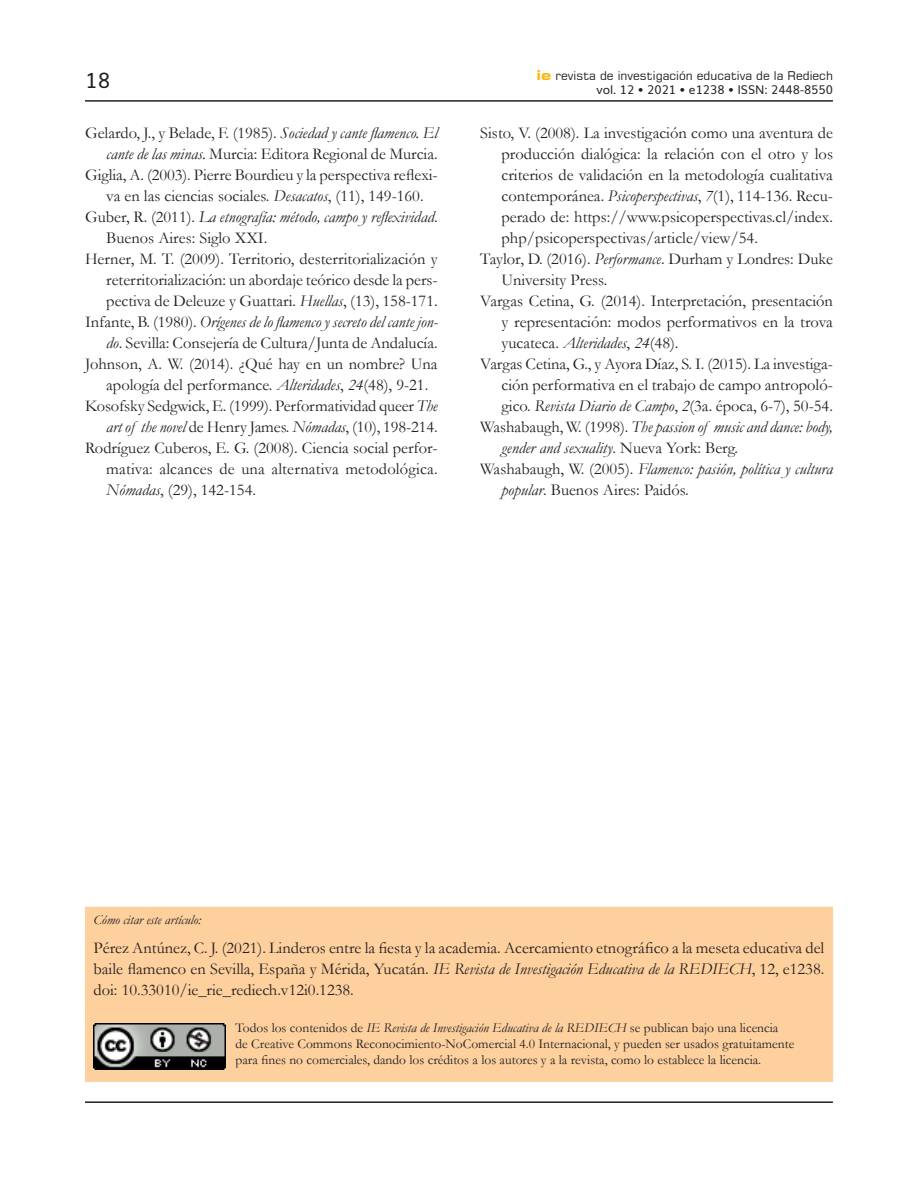
<style>
.page{position:relative;width:918px;height:1188px;background:#fff}
.page>*{position:absolute;margin:0;border:0;box-sizing:border-box;transform-origin:0 0}
.t1{font:21px "Muli";color:#231f20}
.Biblos{font:16.5px/21px "Garamond";color:#231f20;text-align:justify}
.Biblos-2{font:italic 16.5px/21px "Garamond";color:#231f20}
.Fechas-DOI{font:13.5px "Garamond";color:#231f20}
.Fechas-DOI-2{font:italic 13.5px "Garamond";color:#231f20}
.t2{font:12px "Square 721 BT";color:#231f20}
.t3{font:12px "Muli";color:#231f20}
.s1{font-style:italic}
.s2{font-style:normal}
.s3{font-weight:700;font-stretch:expanded;font-size:13.5px;color:#fcb814}
</style>
<div class="page">
<hr style="left:85px;top:100px;width:748px;height:2px;background:#231f20">
<hr style="left:85px;top:1101px;width:748px;height:2px;background:#231f20">
<div style="left:85px;top:907px;width:748px;height:175px;background:#fdd09e"></div>
<img style="left:94px;top:1023px;width:132px;height:47px">
<p class="t1" style="left:85px;top:64px;width:27px">18</p>
<p class="Biblos" style="left:85px;top:122px;width:354px;text-align:right">Gelardo, J., y Belade, F. (1985). <span class="s1">Sociedad y cante flamenco. El cante de las minas.</span> Murcia: Editora Regional de Murcia.</p>
<p class="Biblos" style="left:85px;top:164px;width:354px;text-align:center">Giglia, A. (2003). Pierre Bourdieu y la perspectiva reflexi&shy;va en las ciencias sociales. <span class="s1">Desacatos</span>, (11), 149-160.</p>
<p class="Biblos-2" style="left:106px;top:206px;width:333px;text-indent:-21px"><span class="s2">Guber, R. (2011).</span> La etnografía: método, campo y reflexividad<span class="s2">.<br>Buenos Aires: Siglo XXI.</span></p>
<p class="Biblos" style="left:106px;top:248px;width:333px;text-indent:-21px">Herner, M. T. (2009). Territorio, desterritorialización y reterritorialización: un abordaje teórico desde la pers&shy;pectiva de Deleuze y Guattari. <span class="s1">Huellas</span>, (13), 158-171.</p>
<p class="Biblos" style="left:85px;top:311px;width:354px;text-align:right">Infante, B. (1980). <span class="s1">Orígenes de lo flamenco y secreto del cante jon&shy;do</span>. Sevilla: Consejería de Cultura/Junta de Andalucía.</p>
<p class="Biblos" style="left:106px;top:353px;width:333px;text-indent:-21px">Johnson, A. W. (2014). ¿Qué hay en un nombre? Una apología del performance. <span class="s1">Alteridades</span>, <span class="s1">24</span>(48), 9-21.</p>
<p class="Biblos" style="left:85px;top:395px;width:354px;text-align:right">Kosofsky Sedgwick, E. (1999). Performatividad queer <span class="s1">The art of the novel</span> de Henry James. <span class="s1">Nómadas</span>, (10), 198-214.</p>
<p class="Biblos" style="left:106px;top:437px;width:333px;text-indent:-21px">Rodríguez Cuberos, E. G. (2008). Ciencia social perfor&shy;mativa: alcances de una alternativa metodológica.<br><span class="s1">Nómadas</span>, (29), 142-154.</p>
<p class="t2" style="left:537px;top:68px;width:298px"><span class="s3">ie</span> revista de investigación educativa de la Rediech</p>
<p class="t3" style="left:597px;top:80px;width:238px">vol. 12 • 2021 • e1238 • ISSN: 2448-8550</p>
<p class="Biblos" style="left:502px;top:122px;width:333px;text-indent:-21px">Sisto, V. (2008). La investigación como una aventura de producción dialógica: la relación con el otro y los criterios de validación en la metodología cualitativa contemporánea. <span class="s1">Psicoperspectivas</span>, <span class="s1">7</span>(1), 114-136. Recu&shy;perado de: https://www.psicoperspectivas.cl/index. php/psicoperspectivas/article/view/54.</p>
<p class="Biblos" style="left:502px;top:248px;width:333px;text-indent:-21px">Taylor, D. (2016). <span class="s1">Performance</span>. Durham y Londres: Duke<br>University Press.</p>
<p class="Biblos" style="left:502px;top:290px;width:333px;text-indent:-21px">Vargas Cetina, G. (2014). Interpretación, presentación y representación: modos performativos en la trova yucateca. <span class="s1">Alteridades</span>, <span class="s1">24</span>(48).</p>
<p class="Biblos" style="left:502px;top:353px;width:333px;text-indent:-21px">Vargas Cetina, G., y Ayora Díaz, S. I. (2015). La investiga&shy;ción performativa en el trabajo de campo antropoló&shy;gico. <span class="s1">Revista Diario de Campo</span>, <span class="s1">2</span>(3a. época, 6-7), 50-54.</p>
<p class="Biblos-2" style="left:502px;top:416px;width:333px;text-indent:-21px"><span class="s2">Washabaugh, W. (1998).</span> The passion of music and dance: body, gender and sexuality<span class="s2">. Nueva York: Berg.</span></p>
<p class="Biblos" style="left:502px;top:458px;width:333px;text-indent:-21px">Washabaugh, W. (2005). <span class="s1">Flamenco: pasión, política y cultura popular</span>. Buenos Aires: Paidós.</p>
<p class="Fechas-DOI-2" style="left:94px;top:911px;width:109px">Cómo citar este artículo:</p>
<p class="Biblos" style="left:94px;top:937px;width:732px">Pérez Antúnez, C. J. (2021). Linderos entre la fiesta y la academia. Acercamiento etnográfico a la meseta educativa del baile flamenco en Sevilla, España y Mérida, Yucatán. <span class="s1">IE Revista de Investigación Educativa de la REDIECH</span>, 12, e1238. doi: 10.33010/ie_rie_rediech.v12i0.1238.</p>
<p class="Fechas-DOI" style="left:236px;top:1019px;width:544px">Todos los contenidos de <span class="s1">IE Revista de Investigación Educativa de la REDIECH</span> se publican bajo una licencia</p>
<p class="Fechas-DOI" style="left:236px;top:1035px;width:560px">de Creative Commons Reconocimiento-NoComercial 4.0 Internacional, y pueden ser usados gratuitamente</p>
<p class="Fechas-DOI" style="left:236px;top:1051px;width:527px">para fines no comerciales, dando los créditos a los autores y a la revista, como lo establece la licencia.</p>
</div>
